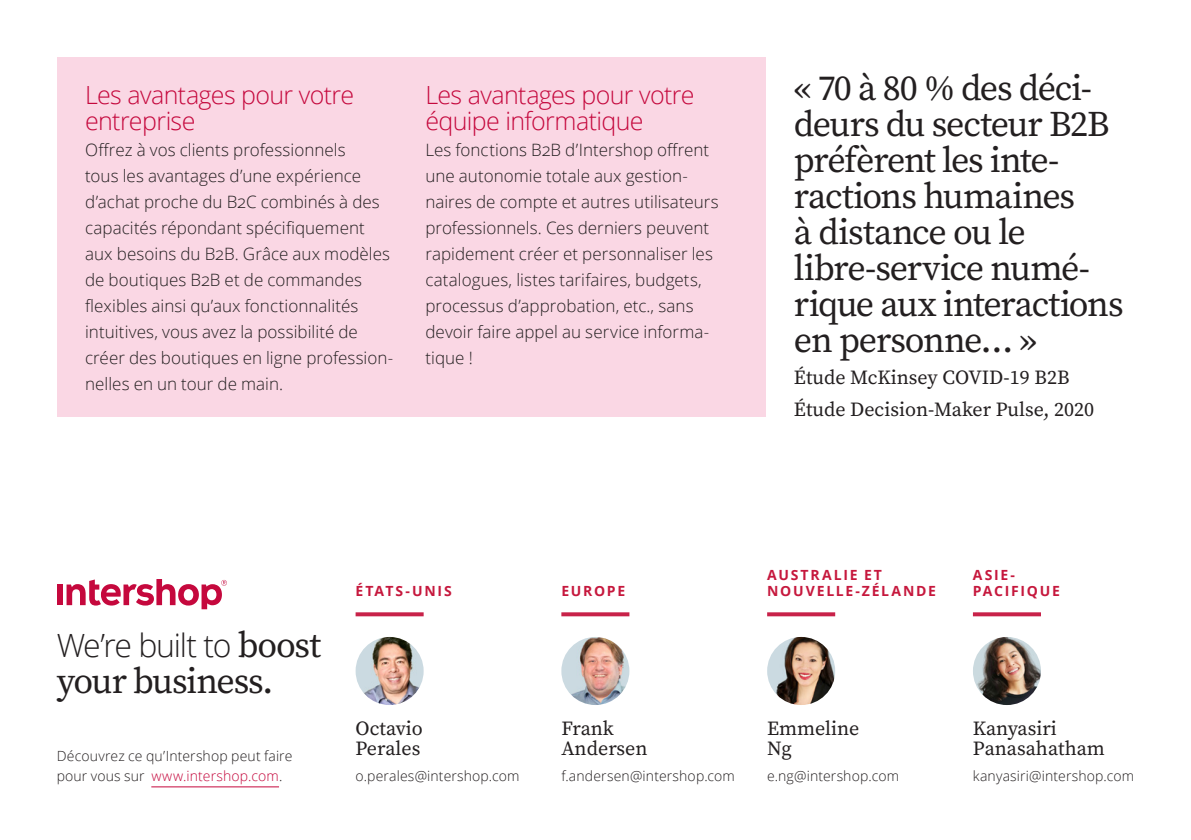
<style>
.page{position:relative;width:1191px;height:840px;background:#fff}
.page>*{position:absolute;margin:0;border:0;box-sizing:border-box;transform-origin:0 0}
.t1{font:36px/36px "Source Serif Pro";letter-spacing:-.035em;color:#231f20}
.t2{font:300 32px "Open Sans";letter-spacing:-.04em;color:#231f20}
.t3{font:300 25px/26px "Open Sans";letter-spacing:-.025em;color:#c5083d}
.t4{font:20px/20px "Source Serif Pro";color:#231f20}
.t5{font:300 17px/26px "Open Sans";letter-spacing:.005em;color:#231f20}
.t6{font:300 14px/20px "Open Sans";letter-spacing:.01em;color:#231f20}
.t7{font:700 14px/16px "Open Sans";letter-spacing:.125em;color:#c6183d}
.s1{font-family:"Source Serif Pro";font-weight:400;font-size:36px}
.s2{color:#c5083d}
</style>
<div class="page">
<div style="left:57px;top:57px;width:708px;height:359px;background:#fad7e4"></div>
<hr style="left:151px;top:786px;width:128px;height:1px;background:#c5083d">
<div style="left:57px;top:584px;width:5px;height:20px;background:#c5083d"></div>
<svg style="left:67px;top:579px;width:160px;height:30px"></svg>
<img style="left:355px;top:636px;width:68px;height:68px;border-radius:34px">
<svg style="left:355px;top:612px;width:68px;height:4px"></svg>
<img style="left:561px;top:636px;width:68px;height:68px;border-radius:34px">
<svg style="left:561px;top:612px;width:68px;height:4px"></svg>
<img style="left:767px;top:636px;width:68px;height:68px;border-radius:34px">
<svg style="left:767px;top:612px;width:68px;height:4px"></svg>
<img style="left:973px;top:636px;width:68px;height:68px;border-radius:34px">
<svg style="left:973px;top:612px;width:68px;height:4px"></svg>
<h3 class="t3" style="left:85px;top:81px;width:270px">Les avantages pour votre entreprise</h3>
<p class="t5" style="left:85px;top:136px;width:310px">Offrez à vos clients professionnels<br>tous les avantages d’une expérience d’achat proche du B2C combinés à des capacités répondant spécifiquement aux besoins du B2B. Grâce aux modèles de boutiques B2B et de commandes flexibles ainsi qu’aux fonctionnalités intuitives, vous avez la possibilité de créer des boutiques en ligne profession&shy;nelles en un tour de main.</p>
<h3 class="t3" style="left:425px;top:81px;width:270px">Les avantages pour votre équipe informatique</h3>
<p class="t5" style="left:425px;top:136px;width:295px">Les fonctions B2B d’Intershop offrent une autonomie totale aux gestion&shy;naires de compte et autres utilisateurs professionnels. Ces derniers peuvent rapidement créer et personnaliser les catalogues, listes tarifaires, budgets, processus d’approbation, etc., sans devoir faire appel au service informa&shy;tique !</p>
<h1 class="t1" style="left:794px;top:70px;width:331px">« 70 à 80 % des déci&shy;deurs du secteur B2B préfèrent les inte&shy;ractions humaines<br>à distance ou le libre-service numé&shy;rique aux interactions en personne… »</h1>
<p class="t4" style="left:794px;top:361px;width:302px;line-height:32px">Étude McKinsey COVID-19 B2B<br>Étude Decision-Maker Pulse, 2020</p>
<h2 class="t2" style="left:57px;top:623px;width:266px">We’re built to <span class="s1">boost</span></h2>
<h1 class="t1" style="left:57px;top:662px;width:218px">your business.</h1>
<p class="t6" style="left:57px;top:745px;width:237px">Découvrez ce qu’Intershop peut faire pour vous sur <span class="s2">www.intershop.com</span>.</p>
<p class="t7" style="left:355px;top:582px;width:98px">ÉTATS-UNIS</p>
<p class="t4" style="left:355px;top:717px;width:69px">Octavio<br>Perales</p>
<p class="t6" style="left:355px;top:765px;width:166px">o.perales@intershop.com</p>
<p class="t7" style="left:561px;top:582px;width:65px">EUROPE</p>
<p class="t7" style="left:767px;top:566px;width:170px">AUSTRALIE ET<br>NOUVELLE-ZÉLANDE</p>
<p class="t7" style="left:973px;top:566px;width:88px">ASIE-<br>PACIFIQUE</p>
<p class="t4" style="left:561px;top:717px;width:88px">Frank<br>Andersen</p>
<p class="t6" style="left:561px;top:765px;width:175px">f.andersen@intershop.com</p>
<p class="t4" style="left:767px;top:717px;width:94px">Emmeline<br>Ng</p>
<p class="t6" style="left:767px;top:765px;width:133px">e.ng@intershop.com</p>
<p class="t4" style="left:973px;top:717px;width:133px">Kanyasiri<br>Panasahatham</p>
<p class="t6" style="left:973px;top:765px;width:163px">kanyasiri@intershop.com</p>
</div>
